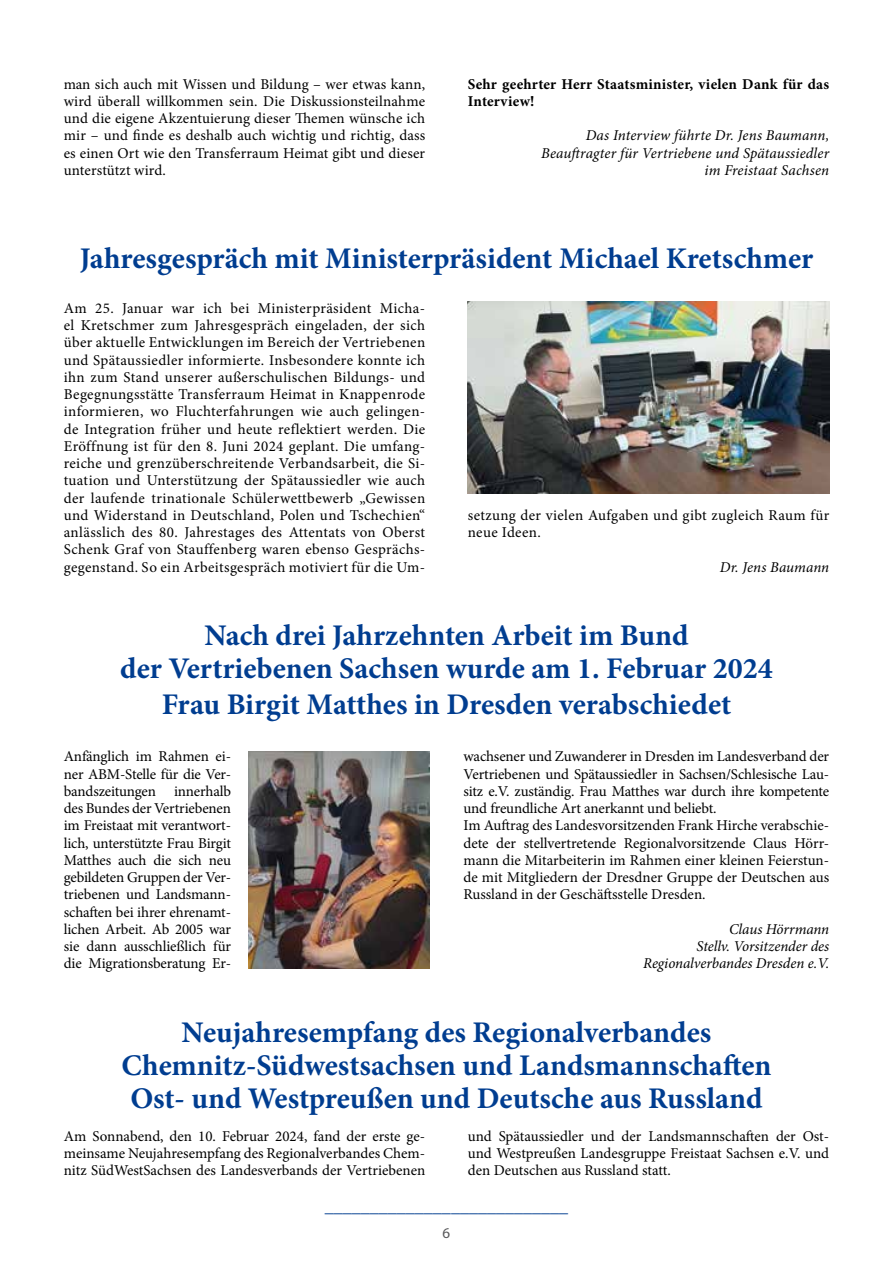
<style>
.page{position:relative;width:893px;height:1263px;background:#fff}
.page>*{position:absolute;margin:0;border:0;box-sizing:border-box;transform-origin:0 0}
.t1{font:700 30px/33px "Minion Pro";color:#003d90;text-align:center}
.t2{font:18px "Minion Pro";color:#003d90}
.t3{font:15px/17.2px "Minion Pro";letter-spacing:-.005em;color:#000;text-align:justify}
.t4{font:italic 15px/17.2px "Minion Pro";color:#000;text-align:right}
.t5{font:700 15px/17.2px "Minion Pro";letter-spacing:.015em;color:#000}
.t6{font:15px/17.2px "Minion Pro";letter-spacing:.025em;color:#000}
.t7{font:15px "Myriad Pro";color:#58585a}
</style>
<div class="page">
<img style="left:468px;top:302px;width:361px;height:191px">
<img style="left:248px;top:751px;width:181px;height:217px">
<p class="t3" style="left:64px;top:75px;width:363px">man sich auch mit Wissen und Bildung – wer etwas kann, wird überall willkommen sein. Die Diskussionsteilnahme und die eigene Akzentuierung dieser Themen wünsche ich mir – und finde es deshalb auch wichtig und richtig, dass es einen Ort wie den Transferraum Heimat gibt und dieser unterstützt wird.</p>
<p class="t5" style="left:468px;top:75px;width:363px">Sehr geehrter Herr Staatsminister, vielen Dank für das<br>Interview!</p>
<p class="t4" style="left:541px;top:127px;width:290px">Das Interview führte Dr. Jens Baumann,<br>Beauftragter für Vertriebene und Spätaussiedler im Freistaat Sachsen</p>
<h1 class="t1" style="left:80px;top:242px;width:735px">Jahresgespräch mit Ministerpräsident Michael Kretschmer</h1>
<p class="t3" style="left:64px;top:299px;width:363px">Am 25. Januar war ich bei Ministerpräsident Micha&shy;el Kretschmer zum Jahresgespräch eingeladen, der sich über aktuelle Entwicklungen im Bereich der Vertriebenen und Spätaussiedler informierte. Insbesondere konnte ich ihn zum Stand unserer außerschulischen Bildungs- und Begegnungsstätte Transferraum Heimat in Knappenrode informieren, wo Fluchterfahrungen wie auch gelingen&shy;de Integration früher und heute reflektiert werden. Die Eröffnung ist für den 8. Juni 2024 geplant. Die umfang&shy;reiche und grenzüberschreitende Verbandsarbeit, die Si&shy;tuation und Unterstützung der Spätaussiedler wie auch der laufende trinationale Schülerwettbewerb „Gewissen und Widerstand in Deutschland, Polen und Tschechien“ anlässlich des 80. Jahrestages des Attentats von Oberst Schenk Graf von Stauffenberg waren ebenso Gesprächs&shy;gegenstand. So ein Arbeitsgespräch motiviert für die Um-</p>
<p class="t6" style="left:468px;top:506px;width:363px">setzung der vielen Aufgaben und gibt zugleich Raum für neue Ideen.</p>
<p class="t4" style="left:720px;top:558px;width:111px">Dr. Jens Baumann</p>
<h1 class="t1" style="left:120px;top:618px;width:654px">Nach drei Jahrzehnten Arbeit im Bund<br>der Vertriebenen Sachsen wurde am 1. Februar 2024</h1>
<h1 class="t1" style="left:162px;top:687px;width:571px">Frau Birgit Matthes in Dresden verabschiedet</h1>
<p class="t3" style="left:64px;top:748px;width:169px">Anfänglich im Rahmen ei&shy;ner ABM-Stelle für die Ver&shy;bandszeitungen innerhalb des Bundes der Vertriebenen im Freistaat mit verantwort&shy;lich, unterstützte Frau Birgit Matthes auch die sich neu gebildeten Gruppen der Ver&shy;triebenen und Landsmann&shy;schaften bei ihrer ehrenamt&shy;lichen Arbeit. Ab 2005 war sie dann ausschließlich für die Migrationsberatung Er-</p>
<p class="t3" style="left:463px;top:748px;width:367px;text-align:left">wachsener und Zuwanderer in Dresden im Landesverband der Vertriebenen und Spätaussiedler in Sachsen/Schlesische Lau&shy;sitz e.V. zuständig. Frau Matthes war durch ihre kompetente und freundliche Art anerkannt und beliebt.<br>Im Auftrag des Landesvorsitzenden Frank Hirche verabschie&shy;dete der stellvertretende Regionalvorsitzende Claus Hörr&shy;mann die Mitarbeiterin im Rahmen einer kleinen Feierstun&shy;de mit Mitgliedern der Dresdner Gruppe der Deutschen aus Russland in der Geschäftsstelle Dresden.</p>
<p class="t4" style="left:643px;top:920px;width:188px">Claus Hörrmann<br>Stellv. Vorsitzender des<br>Regionalverbandes Dresden e.V.</p>
<h1 class="t1" style="left:122px;top:1015px;width:651px">Neujahresempfang des Regionalverbandes<br>Chemnitz-Südwestsachsen und Landsmannschaften<br>Ost- und Westpreußen und Deutsche aus Russland</h1>
<p class="t3" style="left:64px;top:1127px;width:363px">Am Sonnabend, den 10. Februar 2024, fand der erste ge&shy;meinsame Neujahresempfang des Regionalverbandes Chem&shy;nitz SüdWestSachsen des Landesverbands der Vertriebenen</p>
<p class="t3" style="left:468px;top:1127px;width:363px">und Spätaussiedler und der Landsmannschaften der Ost&shy;und Westpreußen Landesgruppe Freistaat Sachsen e.V. und den Deutschen aus Russland statt.</p>
<p class="t2" style="left:325px;top:1194px;width:245px">___________________________</p>
<p class="t7" style="left:443px;top:1224px;width:9px">6</p>
</div>
